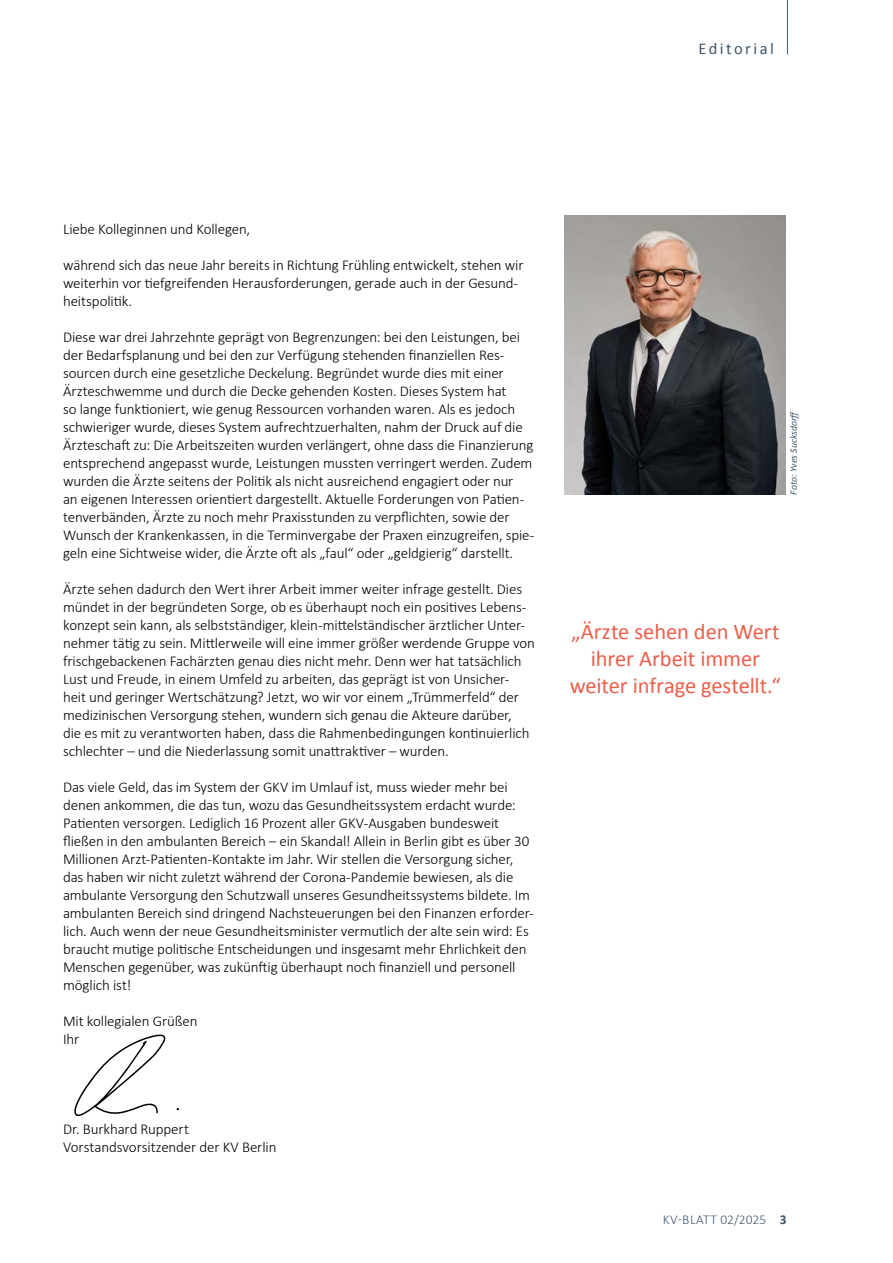
<style>
.page{position:relative;width:893px;height:1263px;background:#fff}
.page>*{position:absolute;margin:0;border:0;box-sizing:border-box;transform-origin:0 0}
.t1{font:22.5px/27px "Calibri";letter-spacing:-.01em;color:#ed5f4a;text-align:center}
.t2{font:16.5px "Calibri";letter-spacing:.15em;color:#41576c}
.t3{font:300 15px/18px "Calibri";letter-spacing:-.01em;color:#000}
.t4{font:300 13.5px "Calibri";letter-spacing:.04em;color:#41576c}
.t5{font:italic 9.75px "Calibri";color:#41576c}
.s1{font-weight:700}
</style>
<div class="page">
<hr style="left:787px;top:0;width:1px;height:54px;background:#41576c">
<svg style="left:74px;top:1034px;width:92px;height:82px"></svg>
<img style="left:565px;top:215px;width:221px;height:279px">
<p class="t2" style="left:698px;top:38px;width:77px">Editorial</p>
<p class="t3" style="left:63px;top:219px;width:189px">Liebe Kolleginnen und Kollegen,</p>
<p class="t3" style="left:63px;top:255px;width:462px">während sich das neue Jahr bereits in Richtung Frühling entwickelt, stehen wir weiterhin vor tiefgreifenden Herausforderungen, gerade auch in der Gesund&shy;heitspolitik.</p>
<p class="t3" style="left:63px;top:327px;width:473px">Diese war drei Jahrzehnte geprägt von Begrenzungen: bei den Leistungen, bei der Bedarfsplanung und bei den zur Verfügung stehenden finanziellen Res&shy;sourcen durch eine gesetzliche Deckelung. Begründet wurde dies mit einer Ärzteschwemme und durch die Decke gehenden Kosten. Dieses System hat<br>so lange funktioniert, wie genug Ressourcen vorhanden waren. Als es jedoch schwieriger wurde, dieses System aufrechtzuerhalten, nahm der Druck auf die Ärzteschaft zu: Die Arbeitszeiten wurden verlängert, ohne dass die Finanzierung entsprechend angepasst wurde, Leistungen mussten verringert werden. Zudem wurden die Ärzte seitens der Politik als nicht ausreichend engagiert oder nur<br>an eigenen Interessen orientiert dargestellt. Aktuelle Forderungen von Patien&shy;tenverbänden, Ärzte zu noch mehr Praxisstunden zu verpflichten, sowie der Wunsch der Krankenkassen, in die Terminvergabe der Praxen einzugreifen, spie&shy;geln eine Sichtweise wider, die Ärzte oft als „faul“ oder „geldgierig“ darstellt.</p>
<p class="t3" style="left:63px;top:579px;width:473px">Ärzte sehen dadurch den Wert ihrer Arbeit immer weiter infrage gestellt. Dies mündet in der begründeten Sorge, ob es überhaupt noch ein positives Lebens&shy;konzept sein kann, als selbstständiger, klein-mittelständischer ärztlicher Unter&shy;nehmer tätig zu sein. Mittlerweile will eine immer größer werdende Gruppe von frischgebackenen Fachärzten genau dies nicht mehr. Denn wer hat tatsächlich Lust und Freude, in einem Umfeld zu arbeiten, das geprägt ist von Unsicher&shy;heit und geringer Wertschätzung? Jetzt, wo wir vor einem „Trümmerfeld“ der medizinischen Versorgung stehen, wundern sich genau die Akteure darüber,<br>die es mit zu verantworten haben, dass die Rahmenbedingungen kontinuierlich schlechter – und die Niederlassung somit unattraktiver – wurden.</p>
<p class="t3" style="left:63px;top:777px;width:472px">Das viele Geld, das im System der GKV im Umlauf ist, muss wieder mehr bei denen ankommen, die das tun, wozu das Gesundheitssystem erdacht wurde:<br>Patienten versorgen. Lediglich 16 Prozent aller GKV-Ausgaben bundesweit fließen in den ambulanten Bereich – ein Skandal! Allein in Berlin gibt es über 30<br>Millionen Arzt-Patienten-Kontakte im Jahr. Wir stellen die Versorgung sicher, das haben wir nicht zuletzt während der Corona-Pandemie bewiesen, als die ambulante Versorgung den Schutzwall unseres Gesundheitssystems bildete. Im ambulanten Bereich sind dringend Nachsteuerungen bei den Finanzen erforder&shy;lich. Auch wenn der neue Gesundheitsminister vermutlich der alte sein wird: Es braucht mutige politische Entscheidungen und insgesamt mehr Ehrlichkeit den Menschen gegenüber, was zukünftig überhaupt noch finanziell und personell möglich ist!</p>
<p class="t3" style="left:63px;top:1011px;width:136px">Mit kollegialen Grüßen<br>Ihr</p>
<p class="t3" style="left:63px;top:1119px;width:215px">Dr. Burkhard Ruppert<br>Vorstandsvorsitzender der KV Berlin</p>
<p class="t5" style="left:787px;top:494px;width:86px;rotate:-90deg">Foto: Yves Sucksdorff</p>
<h1 class="t1" style="left:570px;top:617px;width:213px">„Ärzte sehen den Wert ihrer Arbeit immer weiter infrage gestellt.“</h1>
<p class="t4" style="left:663px;top:1211px;width:125px">KV-BLATT 02/2025 <span class="s1">3</span></p>
</div>
